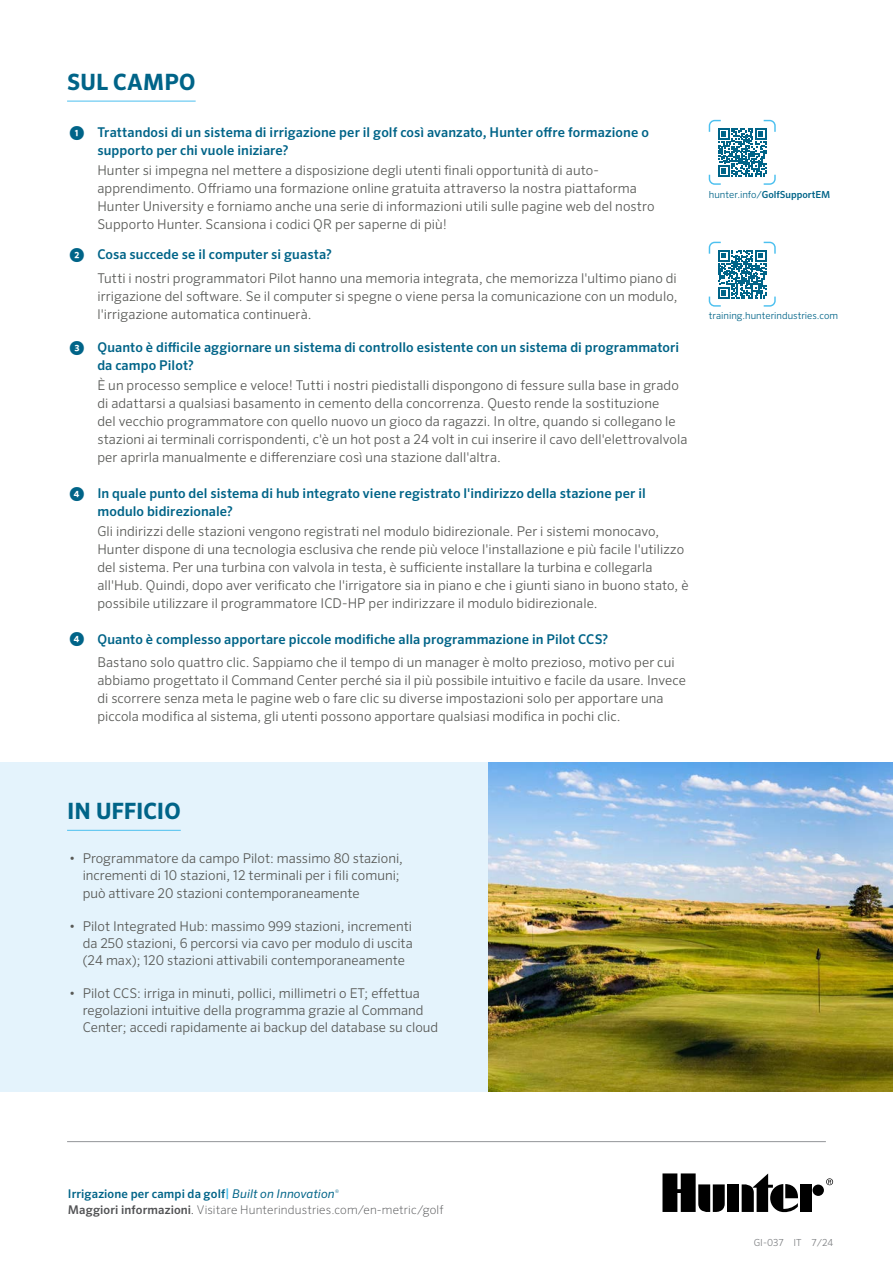
<style>
.page{position:relative;width:893px;height:1263px;background:#fff}
.page>*{position:absolute;margin:0;border:0;box-sizing:border-box;transform-origin:0 0}
.t1{font:700 22.5px "Sero Pro";color:#006488}
.t2{font:300 13.5px/18px "Sero Pro";letter-spacing:.005em;color:#585956}
.t3{font:500 13.5px/18px "Sero Pro";letter-spacing:.005em;color:#006488}
.t4{font:200 12px/15.8px "Sero Pro";letter-spacing:.01em;color:#515254}
.t5{font:300 9.75px "Sero Pro";color:#006488}
.t6{font:500 9.75px "Sero Pro";color:#006488}
.t7{font:300 9.75px "Sero Pro";color:#808285}
.s1{font-weight:700;font-size:15px}
.s2{font-weight:700;font-size:15px;color:#006488}
.s3{font-weight:500;color:#006488}
.s4{font-weight:300}
.s5{font-weight:500;color:#4cc0ef}
.s6{font-weight:400;font-style:italic;color:#006488}
.s7{font-weight:500}
</style>
<div class="page">
<hr style="left:67px;top:1141px;width:759px;height:1px;background:#939598">
<svg style="left:826px;top:1178px;width:7px;height:7px"></svg>
<div style="left:727px;top:1184px;width:12px;height:28px;background:#000"></div>
<div style="left:812px;top:1184px;width:12px;height:12px;background:#000;border-radius:50%"></div>
<div style="left:800px;top:1184px;width:11px;height:28px;background:#000"></div>
<svg style="left:742px;top:1173px;width:56px;height:39px"></svg>
<svg style="left:662px;top:1173px;width:63px;height:39px"></svg>
<div style="left:0;top:762px;width:488px;height:329px;background:#e4f3fc"></div>
<hr style="left:67px;top:101px;width:129px;height:1px;background:#4cc0ef">
<hr style="left:67px;top:830px;width:114px;height:1px;background:#4cc0ef">
<svg style="left:709px;top:120px;width:67px;height:65px"></svg>
<svg style="left:709px;top:242px;width:67px;height:65px"></svg>
<img style="left:488px;top:762px;width:405px;height:329px">
<h1 class="t1" style="left:67px;top:68px;width:130px">SUL CAMPO</h1>
<p class="t3" style="left:97px;top:123px;width:553px;text-indent:-28px"><span class="s1">①</span> Trattandosi di un sistema di irrigazione per il golf così avanzato, Hunter offre formazione o supporto per chi vuole iniziare?</p>
<p class="t2" style="left:97px;top:161px;width:559px">Hunter si impegna nel mettere a disposizione degli utenti finali opportunità di auto&shy;apprendimento. Offriamo una formazione online gratuita attraverso la nostra piattaforma Hunter University e forniamo anche una serie di informazioni utili sulle pagine web del nostro Supporto Hunter. Scansiona i codici QR per saperne di più!</p>
<p class="t2" style="left:97px;top:242px;width:581px;line-height:23.7px;text-indent:-28px"><span class="s2">②</span> <span class="s3">Cosa succede se il computer si guasta?<br></span>Tutti i nostri programmatori Pilot hanno una memoria integrata, che memorizza l'ultimo piano di</p>
<p class="t2" style="left:97px;top:287px;width:582px">irrigazione del software. Se il computer si spegne o viene persa la comunicazione con un modulo, l'irrigazione automatica continuerà.</p>
<p class="t3" style="left:97px;top:338px;width:583px;text-indent:-28px"><span class="s1">③</span> Quanto è difficile aggiornare un sistema di controllo esistente con un sistema di programmatori da campo Pilot?</p>
<p class="t2" style="left:97px;top:376px;width:592px">È un processo semplice e veloce! Tutti i nostri piedistalli dispongono di fessure sulla base in grado di adattarsi a qualsiasi basamento in cemento della concorrenza. Questo rende la sostituzione<br>del vecchio programmatore con quello nuovo un gioco da ragazzi. In oltre, quando si collegano le stazioni ai terminali corrispondenti, c'è un hot post a 24 volt in cui inserire il cavo dell'elettrovalvola per aprirla manualmente e differenziare così una stazione dall'altra.</p>
<p class="t3" style="left:97px;top:484px;width:550px;text-indent:-28px"><span class="s1">④</span> In quale punto del sistema di hub integrato viene registrato l'indirizzo della stazione per il modulo bidirezionale?</p>
<p class="t2" style="left:97px;top:522px;width:593px">Gli indirizzi delle stazioni vengono registrati nel modulo bidirezionale. Per i sistemi monocavo, Hunter dispone di una tecnologia esclusiva che rende più veloce l'installazione e più facile l'utilizzo del sistema. Per una turbina con valvola in testa, è sufficiente installare la turbina e collegarla all'Hub. Quindi, dopo aver verificato che l'irrigatore sia in piano e che i giunti siano in buono stato, è possibile utilizzare il programmatore ICD-HP per indirizzare il modulo bidirezionale.</p>
<p class="t2" style="left:97px;top:627px;width:579px;line-height:23.7px;text-indent:-28px"><span class="s2">④</span> <span class="s3">Quanto è complesso apportare piccole modifiche alla programmazione in Pilot CCS?<br></span>Bastano solo quattro clic. Sappiamo che il tempo di un manager è molto prezioso, motivo per cui</p>
<p class="t2" style="left:97px;top:671px;width:590px">abbiamo progettato il Command Center perché sia il più possibile intuitivo e facile da usare. Invece di scorrere senza meta le pagine web o fare clic su diverse impostazioni solo per apportare una piccola modifica al sistema, gli utenti possono apportare qualsiasi modifica in pochi clic.</p>
<p class="t6" style="left:709px;top:188px;width:123px"><span class="s4">hunter.info/</span>GolfSupportEM</p>
<p class="t5" style="left:709px;top:310px;width:131px">training.hunterindustries.com</p>
<h1 class="t1" style="left:67px;top:797px;width:115px">IN UFFICIO</h1>
<p class="t2" style="left:83px;top:849px;width:322px;line-height:17.2px;text-indent:-14px">• Programmatore da campo Pilot: massimo 80 stazioni, incrementi di 10 stazioni, 12 terminali per i fili comuni; può attivare 20 stazioni contemporaneamente</p>
<p class="t2" style="left:83px;top:917px;width:331px;line-height:17.2px;text-align:justify;text-indent:-14px">• Pilot Integrated Hub: massimo 999 stazioni, incrementi da 250 stazioni, 6 percorsi via cavo per modulo di uscita (24 max); 120 stazioni attivabili contemporaneamente</p>
<p class="t2" style="left:83px;top:984px;width:357px;line-height:17.2px;text-indent:-14px">• Pilot CCS: irriga in minuti, pollici, millimetri o ET; effettua regolazioni intuitive della programma grazie al Command<br>Center; accedi rapidamente ai backup del database su cloud</p>
<p class="t4" style="left:68px;top:1186px;width:377px"><span class="s3">Irrigazione per campi da golf</span><span class="s5">|</span> <span class="s6">Built on Innovation</span><sup>®<br></sup><span class="s7">Maggiori informazioni</span><span class="s4">.</span> Visitare Hunterindustries.com/en-metric/golf</p>
<p class="t7" style="left:754px;top:1236px;width:81px">GI-037 IT 7/24</p>
</div>
